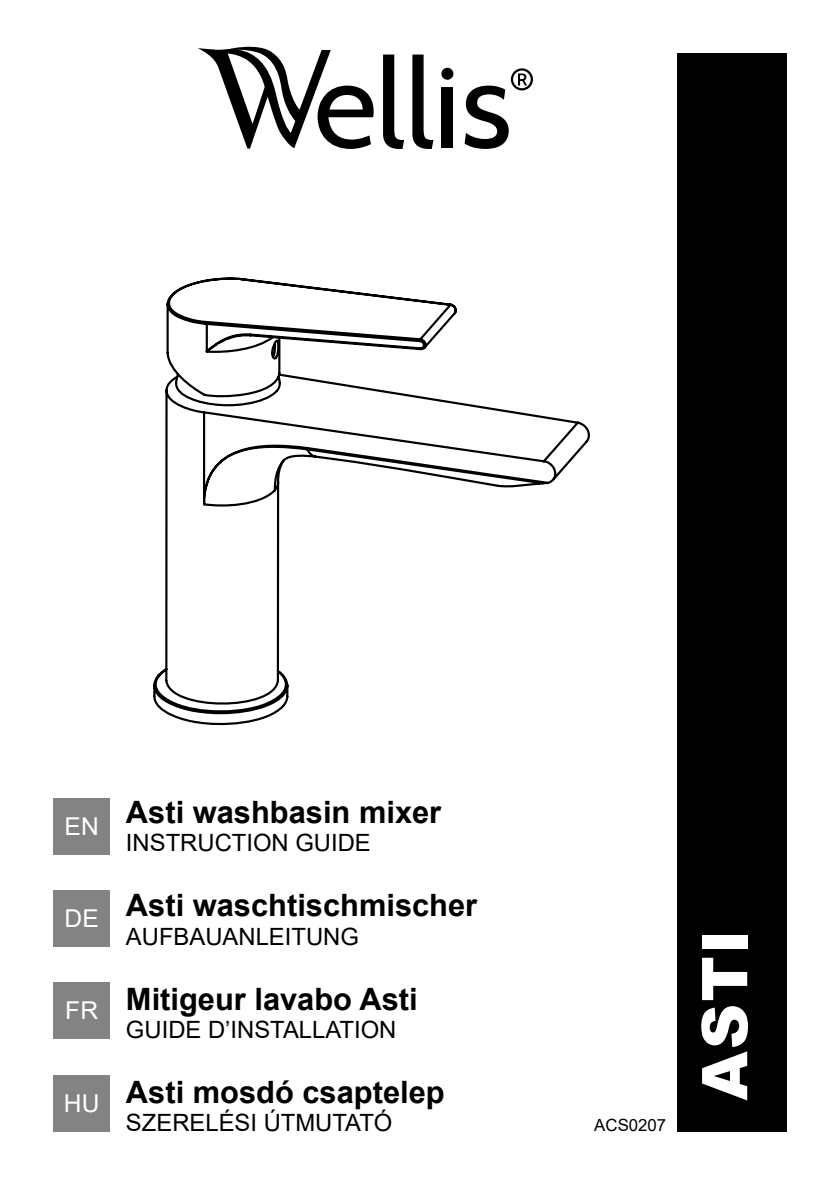
<style>
.page{position:relative;width:840px;height:1191px;background:#fff}
.page>*{position:absolute;margin:0;border:0;box-sizing:border-box;transform-origin:0 0}
.t1{font:900 63px "Arial";color:#fff}
.t2{font:700 30.8px "Arial";color:#000}
.t3{font:24.6px "Arial";color:#fff}
.t4{font:23.8px "Arial";color:#000}
.t5{font:16.8px "Arial";color:#000}
</style>
<div class="page">
<div style="left:53px;top:797px;width:57px;height:57px;background:#838383"></div>
<div style="left:53px;top:889px;width:57px;height:57px;background:#838383"></div>
<div style="left:53px;top:981px;width:57px;height:57px;background:#838383"></div>
<div style="left:53px;top:1074px;width:57px;height:57px;background:#838383"></div>
<div style="left:677px;top:53px;width:109px;height:1078px;background:#000"></div>
<div style="left:441px;top:68px;width:12px;height:12px;background:#000;border-radius:50%"></div>
<svg style="left:383px;top:55px;width:21px;height:94px"></svg>
<svg style="left:412px;top:55px;width:21px;height:94px"></svg>
<div style="left:441px;top:87px;width:12px;height:61px;background:#000"></div>
<svg style="left:464px;top:68px;width:68px;height:81px"></svg>
<svg style="left:198px;top:46px;width:175px;height:103px"></svg>
<svg style="left:153px;top:277px;width:437px;height:449px"></svg>
<h4 class="t3" style="left:65px;top:809px;width:36px">EN</h4>
<h4 class="t3" style="left:65px;top:901px;width:36px">DE</h4>
<h4 class="t3" style="left:65px;top:993px;width:34px">FR</h4>
<h4 class="t3" style="left:64px;top:1086px;width:37px">HU</h4>
<h2 class="t2" style="left:126px;top:790px;width:316px">Asti washbasin mixer</h2>
<h3 class="t4" style="left:126px;top:826px;width:246px">INSTRUCTION GUIDE</h3>
<h2 class="t2" style="left:126px;top:883px;width:352px">Asti waschtischmischer</h2>
<h3 class="t4" style="left:126px;top:920px;width:234px">AUFBAUANLEITUNG</h3>
<h2 class="t2" style="left:126px;top:977px;width:293px">Mitigeur lavabo Asti</h2>
<h3 class="t4" style="left:126px;top:1013px;width:272px">GUIDE D’INSTALLATION</h3>
<h2 class="t2" style="left:126px;top:1070px;width:320px">Asti mosdó csaptelep</h2>
<h3 class="t4" style="left:126px;top:1106px;width:268px">SZERELÉSI ÚTMUTATÓ</h3>
<h5 class="t5" style="left:594px;top:1114px;width:73px">ACS0207</h5>
<h1 class="t1" style="left:678px;top:1100px;width:173px;rotate:-90deg">ASTI</h1>
</div>
